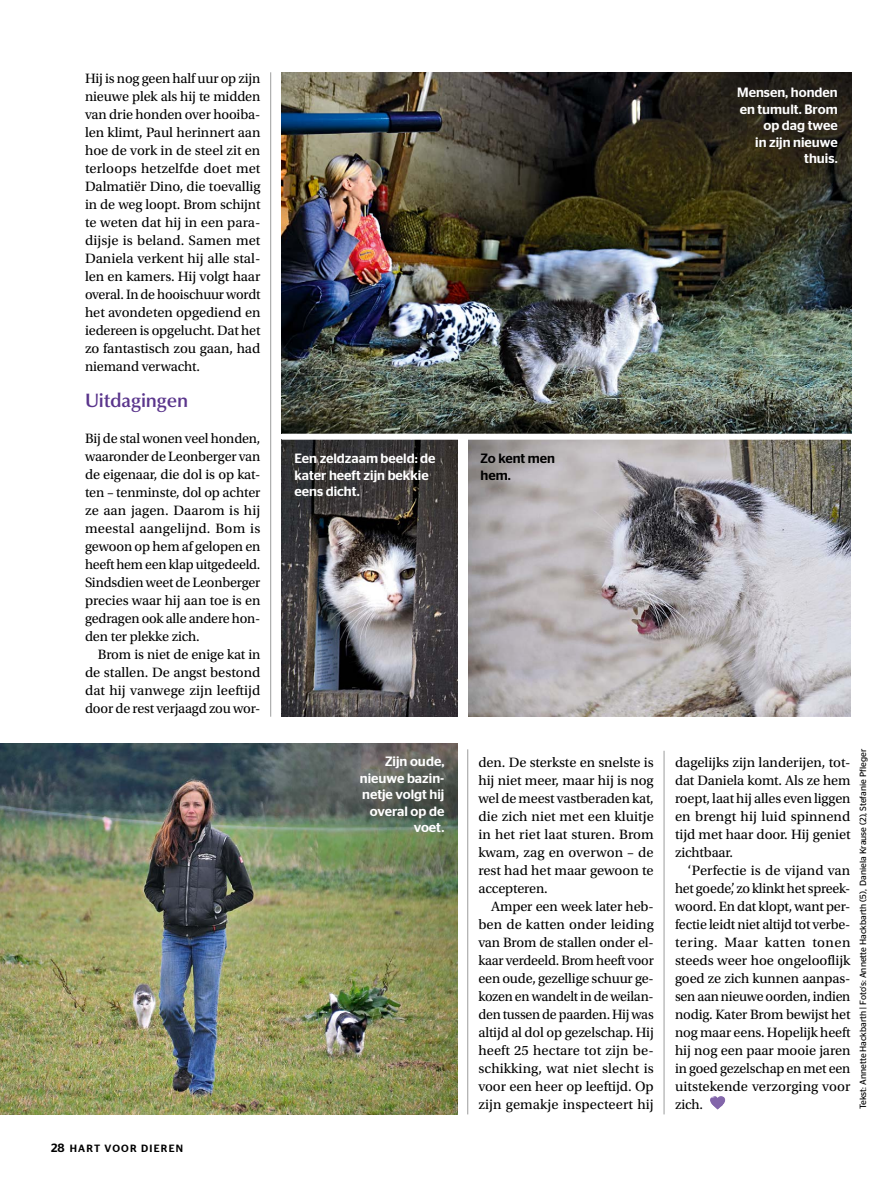
<style>
.page{position:relative;width:893px;height:1191px;background:#fff}
.page>*{position:absolute;margin:0;border:0;box-sizing:border-box;transform-origin:0 0}
.t1{font:600 19.5px "Optima LT Std";letter-spacing:-.01em;color:#5a358c}
.t2{font:14.25px/18px "Utopia Std";letter-spacing:-.005em;color:#000;text-align:justify}
.t3{font:500 13.5px/16.5px "Stag Sans";color:#fff;text-align:right}
.t4{font:500 13.5px/16.5px "Stag Sans";color:#000}
.t5{font:500 10.5px "Stag Sans";letter-spacing:.12em;color:#000}
.t6{font:9px "Stag Sans";color:#000}
.s1{font-size:12px}
</style>
<div class="page">
<svg style="left:712px;top:1096px;width:9px;height:2px"></svg>
<img style="left:282px;top:72px;width:569px;height:362px">
<img style="left:0;top:744px;width:457px;height:370px">
<img style="left:468px;top:440px;width:382px;height:276px">
<img style="left:282px;top:440px;width:175px;height:276px">
<hr style="left:467px;top:749px;width:1px;height:365px;background:#9c9d9d">
<hr style="left:664px;top:750px;width:1px;height:364px;background:#9c9d9d">
<hr style="left:270px;top:72px;width:1px;height:644px;background:#9c9d9d">
<p class="t2" style="left:85px;top:70px;width:177px">Hij is nog geen half uur op zijn nieuwe plek als hij te midden van drie honden over hooiba&shy;len klimt, Paul herinnert aan hoe de vork in de steel zit en terloops hetzelfde doet met Dalmatiër Dino, die toevallig in de weg loopt. Brom schijnt te weten dat hij in een para&shy;dijsje is beland. Samen met Daniela verkent hij alle stal&shy;len en kamers. Hij volgt haar overal. In de hooischuur wordt het avondeten opgediend en iedereen is opgelucht. Dat het zo fantastisch zou gaan, had niemand verwacht.</p>
<h1 class="t1" style="left:85px;top:389px;width:105px">Uitdagingen</h1>
<p class="t2" style="left:85px;top:430px;width:177px">Bij de stal wonen veel honden, waaronder de Leonberger van de eigenaar, die dol is op kat&shy;ten – tenminste, dol op achter ze aan jagen. Daarom is hij meestal aangelijnd. Bom is gewoon op hem af gelopen en heeft hem een klap uitgedeeld.<br>Sindsdien weet de Leonberger precies waar hij aan toe is en gedragen ook alle andere hon&shy;den ter plekke zich.</p>
<p class="t2" style="left:85px;top:646px;width:177px;text-indent:13px">Brom is niet de enige kat in de stallen. De angst bestond dat hij vanwege zijn leeftijd door de rest verjaagd zou wor-</p>
<p class="t5" style="left:51px;top:1142px;width:134px"><span class="s1">28</span> HART VOOR DIEREN</p>
<p class="t3" style="left:737px;top:84px;width:102px">Mensen, honden en tumult. Brom op dag twee<br>in zijn nieuwe thuis.</p>
<p class="t3" style="left:294px;top:450px;width:143px;text-align:left">Een zeldzaam beeld: de kater heeft zijn bekkie eens dicht.</p>
<p class="t4" style="left:480px;top:450px;width:76px">Zo kent men hem.</p>
<p class="t3" style="left:360px;top:753px;width:86px">Zijn oude, nieuwe bazin&shy;netje volgt hij overal op de voet.</p>
<p class="t2" style="left:478px;top:754px;width:177px">den. De sterkste en snelste is hij niet meer, maar hij is nog wel de meest vastberaden kat, die zich niet met een kluitje in het riet laat sturen. Brom kwam, zag en overwon – de rest had het maar gewoon te accepteren.</p>
<p class="t2" style="left:478px;top:898px;width:177px;text-indent:13px">Amper een week later heb&shy;ben de katten onder leiding van Brom de stallen onder el&shy;kaar verdeeld. Brom heeft voor een oude, gezellige schuur ge&shy;kozen en wandelt in de weilan&shy;den tussen de paarden. Hij was altijd al dol op gezelschap. Hij heeft 25 hectare tot zijn be&shy;schikking, wat niet slecht is voor een heer op leeftijd. Op zijn gemakje inspecteert hij</p>
<p class="t2" style="left:675px;top:754px;width:177px">dagelijks zijn landerijen, tot&shy;dat Daniela komt. Als ze hem roept, laat hij alles even liggen en brengt hij luid spinnend tijd met haar door. Hij geniet zichtbaar.</p>
<p class="t2" style="left:675px;top:862px;width:177px;text-indent:13px">‘Perfectie is de vijand van het goede’, zo klinkt het spreek&shy;woord. En dat klopt, want per&shy;fectie leidt niet altijd tot verbe&shy;tering. Maar katten tonen steeds weer hoe ongelooflijk goed ze zich kunnen aanpas&shy;sen aan nieuwe oorden, indien nodig. Kater Brom bewijst het nog maar eens. Hopelijk heeft hij nog een paar mooie jaren in goed gezelschap en met een uitstekende verzorging voor zich.</p>
<p class="t6" style="left:858px;top:1109px;width:362px;rotate:-90deg">Tekst: Annette Hackbarth | Foto‘s: Annette Hackbarth (5), Daniela Krause (2), Stefanie Pfleger</p>
</div>
